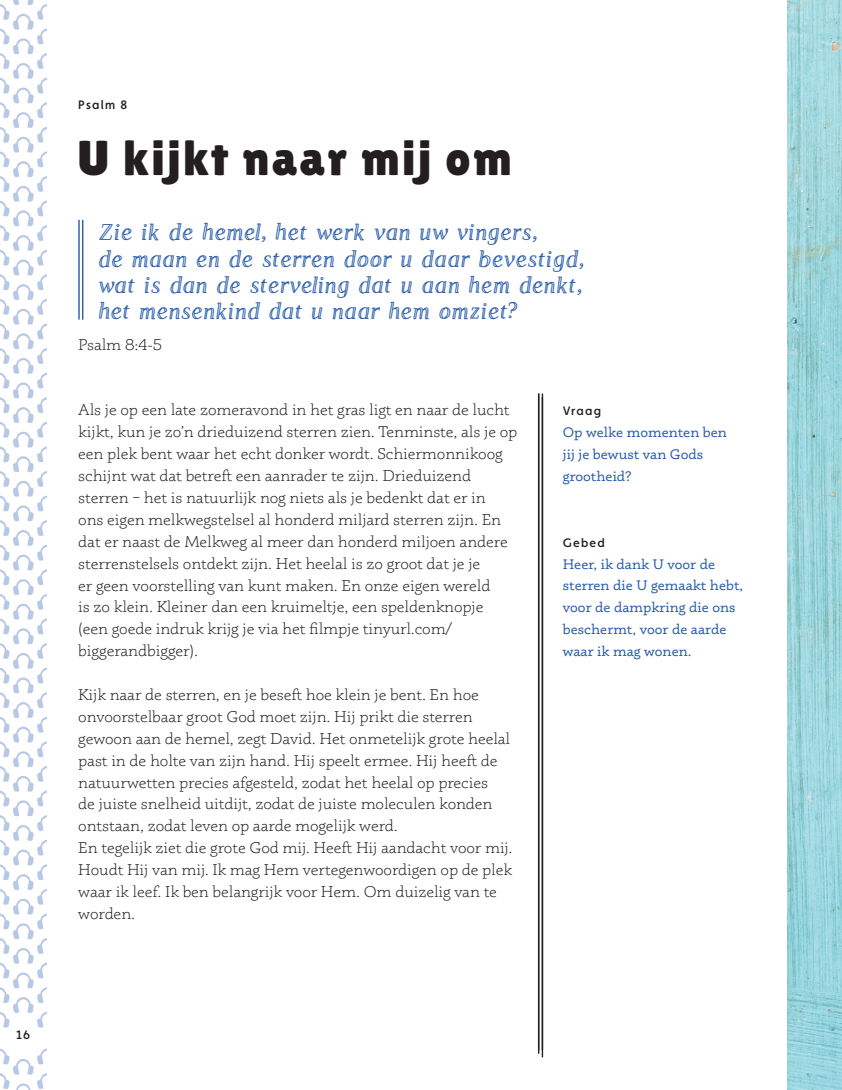
<style>
.page{position:relative;width:842px;height:1090px;background:#fff}
.page>*{position:absolute;margin:0;border:0;box-sizing:border-box;transform-origin:0 0}
.t1{font:49px "Lilita One";letter-spacing:.05em;color:#231f20}
.t2{font:22.75px/26.2px "Lestrade";color:#275caa}
.t3{font:300 15.75px/21.9px "Phoreus Cherokee";letter-spacing:-.01em;color:#231f20}
.t4{font:14px/21.9px "Phoreus Cherokee";color:#275caa}
.t5{font:500 12.25px "Faricy New";letter-spacing:.1em;color:#231f20}
</style>
<div class="page">
<img style="left:788px;top:0;width:54px;height:1089px">
<hr style="left:542px;top:393px;width:1px;height:656px;background:#231f20">
<hr style="left:82px;top:220px;width:1px;height:99px;background:#275caa">
<hr style="left:78px;top:220px;width:2px;height:99px;background:#275caa">
<hr style="left:538px;top:393px;width:1px;height:660px;background:#231f20">
<hr style="left:542px;top:397px;width:1px;height:660px;background:#231f20">
<img style="left:0;top:0;width:46px;height:1089px">
<p class="t5" style="left:16px;top:1027px;width:16px">16</p>
<p class="t5" style="left:78px;top:97px;width:50px">Psalm 8</p>
<h1 class="t1" style="left:78px;top:129px;width:435px">U kijkt naar mij om</h1>
<h2 class="t2" style="left:98px;top:218px;width:488px">Zie ik de hemel, het werk van uw vingers,<br>de maan en de sterren door u daar bevestigd, wat is dan de sterveling dat u aan hem denkt, het mensenkind dat u naar hem omziet?</h2>
<p class="t3" style="left:78px;top:333px;width:85px">Psalm 8:4-5</p>
<p class="t3" style="left:78px;top:399px;width:441px">Als je op een late zomeravond in het gras ligt en naar de lucht kijkt, kun je zo’n drieduizend sterren zien. Tenminste, als je op een plek bent waar het echt donker wordt. Schiermonnikoog schijnt wat dat betreft een aanrader te zijn. Drieduizend sterren – het is natuurlijk nog niets als je bedenkt dat er in<br>ons eigen melkwegstelsel al honderd miljard sterren zijn. En dat er naast de Melkweg al meer dan honderd miljoen andere sterrenstelsels ontdekt zijn. Het heelal is zo groot dat je je<br>er geen voorstelling van kunt maken. En onze eigen wereld<br>is zo klein. Kleiner dan een kruimeltje, een speldenknopje (een goede indruk krijg je via het filmpje tinyurl.com/ biggerandbigger).</p>
<p class="t3" style="left:78px;top:683px;width:436px">Kijk naar de sterren, en je beseft hoe klein je bent. En hoe onvoorstelbaar groot God moet zijn. Hij prikt die sterren gewoon aan de hemel, zegt David. Het onmetelijk grote heelal past in de holte van zijn hand. Hij speelt ermee. Hij heeft de natuurwetten precies afgesteld, zodat het heelal op precies<br>de juiste snelheid uitdijt, zodat de juiste moleculen konden ontstaan, zodat leven op aarde mogelijk werd.<br>En tegelijk ziet die grote God mij. Heeft Hij aandacht voor mij.<br>Houdt Hij van mij. Ik mag Hem vertegenwoordigen op de plek waar ik leef. Ik ben belangrijk voor Hem. Om duizelig van te worden.</p>
<p class="t5" style="left:563px;top:404px;width:40px">Vraag</p>
<p class="t4" style="left:563px;top:421px;width:166px">Op welke momenten ben jij je bewust van Gods grootheid?</p>
<p class="t5" style="left:563px;top:535px;width:44px">Gebed</p>
<p class="t4" style="left:563px;top:552px;width:182px">Heer, ik dank U voor de sterren die U gemaakt hebt, voor de dampkring die ons beschermt, voor de aarde waar ik mag wonen.</p>
</div>
